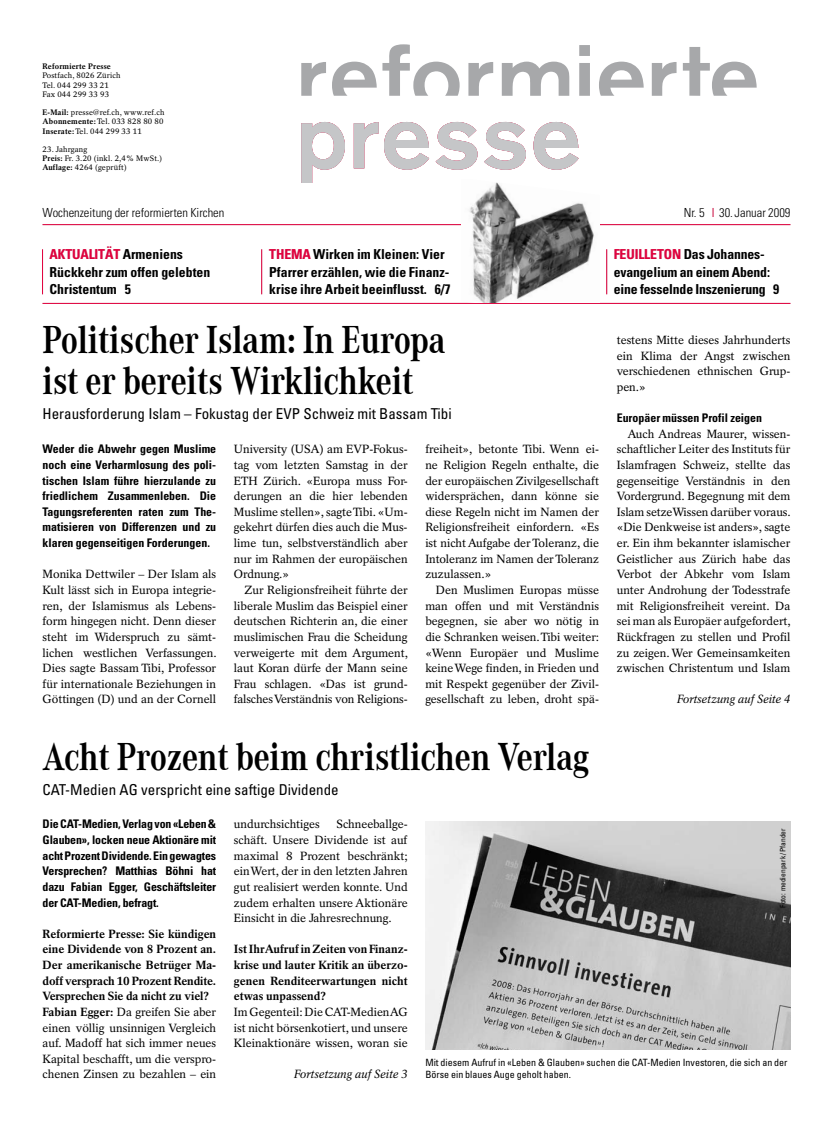
<style>
.page{position:relative;width:833px;height:1134px;background:#fff}
.page>*{position:absolute;margin:0;border:0;box-sizing:border-box;transform-origin:0 0}
.t1{font:700 40.25px/41.2px "Corporate A";letter-spacing:-.005em;color:#000;scale:.83 1}
.t2{font:condensed 15px "Univers LT";color:#000}
.t3{font:700 condensed 13.75px/17.5px "Univers LT";color:#000}
.t4{font:300 condensed 12.5px "Univers LT";color:#000}
.t5{font:11.88px/15.6px "Rotation LT";color:#000;text-align:justify}
.t6{font:700 condensed 11.88px/15.6px "Univers LT";color:#000;text-align:justify}
.t7{font:700 11.88px/15.6px "Rotation LT";color:#000}
.t8{font:italic 11.88px "Rotation LT";letter-spacing:-.02em;color:#000}
.t9{font:condensed 10px/12.5px "Univers LT";color:#000}
.t10{font:7.88px/9.2px "Rotation LT";letter-spacing:.02em;color:#000}
.t11{font:700 7.88px "Rotation LT";letter-spacing:.02em;color:#000}
.t12{font:condensed 7.5px "Univers LT";color:#000}
.s1{font-weight:700}
.s2{color:#c5c6c8}
.s3{font-weight:400}
</style>
<div class="page">
<hr style="left:43px;top:224px;width:747px;height:1px;background:#e2003d">
<hr style="left:42px;top:249px;width:1px;height:45px;background:#e2003d">
<hr style="left:606px;top:249px;width:1px;height:45px;background:#e2003d">
<hr style="left:261px;top:249px;width:1px;height:45px;background:#e2003d">
<hr style="left:43px;top:303px;width:747px;height:1px;background:#e2003d">
<img style="left:461px;top:182px;width:138px;height:121px">
<svg style="left:301px;top:62px;width:25px;height:34px"></svg>
<svg style="left:468px;top:62px;width:25px;height:34px"></svg>
<svg style="left:502px;top:62px;width:67px;height:34px"></svg>
<svg style="left:579px;top:45px;width:11px;height:51px"></svg>
<svg style="left:652px;top:62px;width:24px;height:34px"></svg>
<svg style="left:332px;top:44px;width:127px;height:52px"></svg>
<svg style="left:599px;top:62px;width:44px;height:34px"></svg>
<svg style="left:683px;top:47px;width:73px;height:49px"></svg>
<svg style="left:301px;top:122px;width:44px;height:61px"></svg>
<svg style="left:354px;top:122px;width:24px;height:46px"></svg>
<svg style="left:384px;top:122px;width:45px;height:48px"></svg>
<svg style="left:436px;top:122px;width:41px;height:48px"></svg>
<svg style="left:484px;top:122px;width:42px;height:48px"></svg>
<svg style="left:533px;top:122px;width:45px;height:48px"></svg>
<img style="left:425px;top:821px;width:365px;height:229px">
<p class="t11" style="left:43px;top:62px;width:70px">Reformierte Presse</p>
<p class="t10" style="left:43px;top:71px;width:80px">Postfach, 8026 Zürich<br>Tel. 044 299 33 21<br>Fax 044 299 33 93</p>
<p class="t10" style="left:43px;top:108px;width:123px"><span class="s1">E-Mail:</span> presse@ref.ch, www.ref.ch<br><span class="s1">Abonnemente:</span> Tel. 033 828 80 80<br><span class="s1">Inserate:</span> Tel. 044 299 33 11</p>
<p class="t10" style="left:43px;top:145px;width:121px">23. Jahrgang<br><span class="s1">Preis:</span> Fr. 3.20 (inkl. 2,4% MwSt.)<br><span class="s1">Auflage:</span> 4264 (geprüft)</p>
<p class="t4" style="left:683px;top:205px;width:108px">Nr. 5 <span class="s2">I</span> 30. Januar 2009</p>
<p class="t4" style="left:43px;top:205px;width:183px">Wochenzeitung der reformierten Kirchen</p>
<p class="t3" style="left:50px;top:246px;width:162px"><span class="s2">AKTUALITÄT</span> Armeniens<br>Rückkehr zum offen gelebten<br>Christentum 5</p>
<p class="t3" style="left:613px;top:246px;width:167px"><span class="s2">FEUILLETON</span> Das Johannes&shy;evangelium an einem Abend: eine fesselnde Inszenierung 9</p>
<p class="t3" style="left:269px;top:246px;width:183px"><span class="s2">THEMA</span> Wirken im Kleinen: Vier<br>Pfarrer erzählen, wie die Finanz&shy;krise ihre Arbeit beeinflusst. 6/7</p>
<h1 class="t1" style="left:43px;top:320px;width:487px">Politischer Islam: In Europa ist er bereits Wirklichkeit</h1>
<p class="t2" style="left:43px;top:404px;width:411px">Herausforderung Islam – Fokustag der EVP Schweiz mit Bassam Tibi</p>
<p class="t6" style="left:43px;top:441px;width:175px">Weder die Abwehr gegen Muslime noch eine Verharmlosung des poli&shy;tischen Islam führe hierzulande zu friedlichem Zusammenleben. Die Tagungsreferenten raten zum The&shy;matisieren von Differenzen und zu klaren gegenseitigen Forderungen.</p>
<p class="t5" style="left:43px;top:566px;width:176px">Monika Dettwiler – Der Islam als Kult lässt sich in Europa integrie&shy;ren, der Islamismus als Lebens&shy;form hingegen nicht. Denn dieser steht im Widerspruch zu sämt&shy;lichen westlichen Verfassungen.<br>Dies sagte Bassam Tibi, Professor für internationale Beziehungen in Göttingen (D) und an der Cornell</p>
<p class="t5" style="left:234px;top:441px;width:175px">University (USA) am EVP-Fokus&shy;tag vom letzten Samstag in der ETH Zürich. «Europa muss For&shy;derungen an die hier lebenden Muslime stellen», sagte Tibi. «Um&shy;gekehrt dürfen dies auch die Mus&shy;lime tun, selbstverständlich aber nur im Rahmen der europäischen Ordnung.»</p>
<p class="t5" style="left:234px;top:582px;width:176px;text-indent:11px">Zur Religionsfreiheit führte der liberale Muslim das Beispiel einer deutschen Richterin an, die einer muslimischen Frau die Scheidung verweigerte mit dem Argument, laut Koran dürfe der Mann seine Frau schlagen. «Das ist grund&shy;falsches Verständnis von Religions-</p>
<p class="t5" style="left:425px;top:441px;width:175px">freiheit», betonte Tibi. Wenn ei&shy;ne Religion Regeln enthalte, die der europäischen Zivilgesellschaft widersprächen, dann könne sie diese Regeln nicht im Namen der Religionsfreiheit einfordern. «Es ist nicht Aufgabe der Toleranz, die Intoleranz im Namen der Toleranz zuzulassen.»</p>
<p class="t5" style="left:425px;top:582px;width:175px;text-indent:11px">Den Muslimen Europas müsse man offen und mit Verständnis begegnen, sie aber wo nötig in die Schranken weisen. Tibi weiter: «Wenn Europäer und Muslime keine Wege finden, in Frieden und mit Respekt gegenüber der Zivil&shy;gesellschaft zu leben, droht spä-</p>
<h1 class="t1" style="left:43px;top:736px;width:660px">Acht Prozent beim christlichen Verlag</h1>
<p class="t2" style="left:43px;top:780px;width:298px">CAT-Medien AG verspricht eine saftige Dividende</p>
<p class="t5" style="left:617px;top:332px;width:175px">testens Mitte dieses Jahrhunderts ein Klima der Angst zwischen verschiedenen ethnischen Grup&shy;pen.»</p>
<p class="t6" style="left:617px;top:410px;width:147px">Europäer müssen Profil zeigen</p>
<p class="t5" style="left:617px;top:426px;width:176px;text-indent:11px">Auch Andreas Maurer, wissen&shy;schaftlicher Leiter des Instituts für Islamfragen Schweiz, stellte das gegenseitige Verständnis in den Vordergrund. Begegnung mit dem Islam setze Wissen darüber voraus. «Die Denkweise ist anders», sagte er. Ein ihm bekannter islamischer Geistlicher aus Zürich habe das Verbot der Abkehr vom Islam unter Androhung der Todesstrafe mit Religionsfreiheit vereint. Da sei man als Europäer aufgefordert, Rückfragen zu stellen und Profil zu zeigen. Wer Gemeinsamkeiten zwischen Christentum und Islam</p>
<p class="t8" style="left:676px;top:692px;width:116px">Fortsetzung auf Seite 4</p>
<p class="t6" style="left:43px;top:816px;width:175px">Die CAT-Medien, Verlag von «Leben &amp; Glauben», locken neue Aktionäre mit acht Prozent Dividende. Ein gewagtes Versprechen? Matthias Böhni hat dazu Fabian Egger, Geschäftsleiter der CAT-Medien, befragt.</p>
<p class="t7" style="left:43px;top:926px;width:175px">Reformierte Presse: Sie kündigen ei-ne Dividende von 8 Prozent an.<br>Der amerikanische Betrüger Ma&shy;doff versprach 10 Prozent Ren-di-te.<br>Versprechen Sie da nicht zu viel?<br>Fabian Egger: <span class="s3">Da greifen Sie aber einen völlig unsinnigen Vergleich auf. Madoff hat sich immer neues Kapital beschafft, um die verspro&shy;chenen Zinsen zu bezahlen – ein</span></p>
<p class="t5" style="left:234px;top:816px;width:87px">undurchsichtiges</p>
<p class="t5" style="left:234px;top:816px;width:175px;text-indent:102px">Schneeballge&shy;schäft. Unsere Dividende ist auf maximal 8 Prozent beschränkt; ein Wert, der in den letzten Jahren gut realisiert werden konnte. Und zudem erhalten unsere Aktionäre Einsicht in die Jahresrechnung.</p>
<p class="t7" style="left:234px;top:941px;width:175px;text-align:justify">Ist Ihr Aufruf in Zeiten von Finanz&shy;krise und lauter Kritik an überzo&shy;genen Renditeerwartungen nicht etwas unpassend?</p>
<p class="t5" style="left:234px;top:1004px;width:175px">Im Gegenteil: Die CAT-Medien AG ist nicht börsenkotiert, und unsere Kleinaktionäre wissen, woran sie</p>
<p class="t8" style="left:293px;top:1067px;width:116px">Fortsetzung auf Seite 3</p>
<p class="t12" style="left:778px;top:908px;width:81px;rotate:-90deg">Foto: medienpark /Pfander</p>
<p class="t9" style="left:425px;top:1056px;width:364px">Mit diesem Aufruf in «Leben &amp; Glauben» suchen die CAT-Medien Investoren, die sich an der<br>Börse ein blaues Auge geholt haben.</p>
</div>
